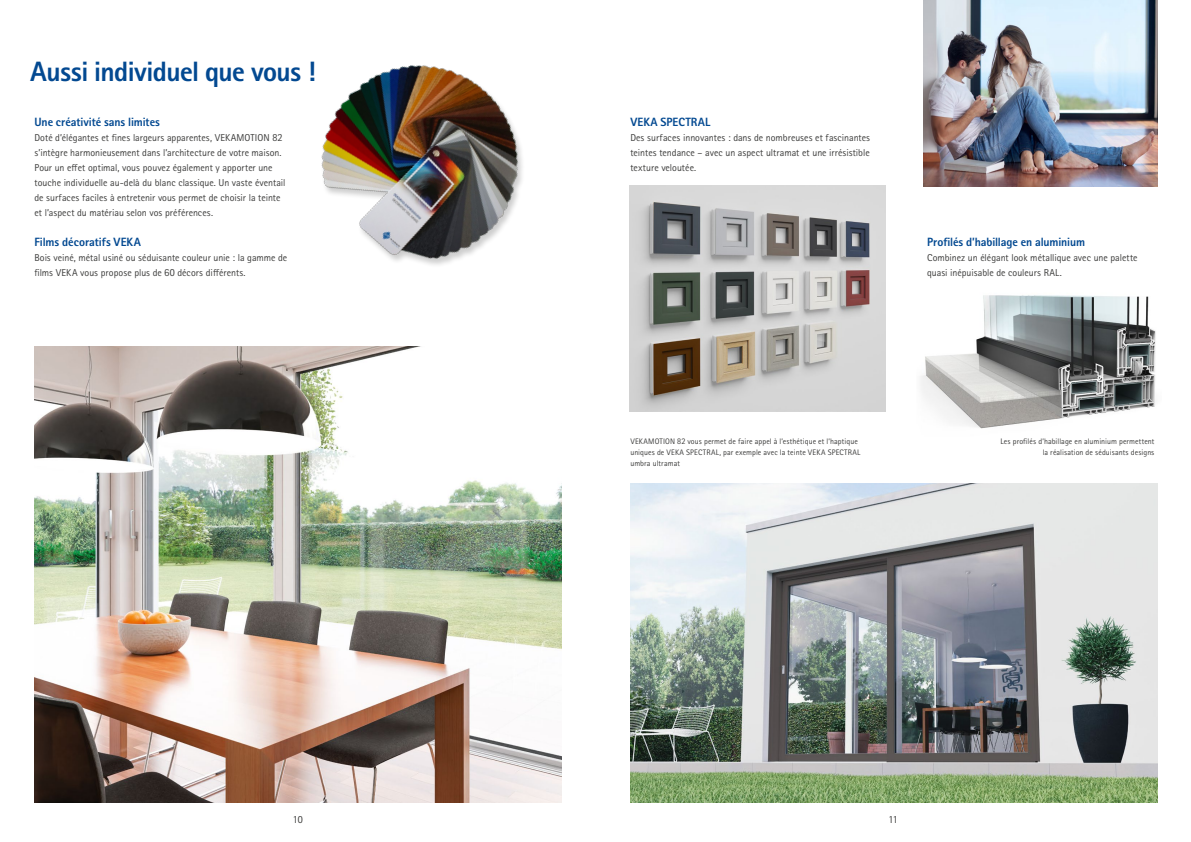
<style>
.page{position:relative;width:1191px;height:842px;background:#fff}
.page>*{position:absolute;margin:0;border:0;box-sizing:border-box;transform-origin:0 0}
.t1{font:700 28px "Rotis II Sans Pro";letter-spacing:-.02em;color:#034991}
.t2{font:700 12px "Rotis II Sans Pro";letter-spacing:-.005em;color:#034991}
.t3{font:10px/15px "Rotis II Sans Pro";color:#3c3c3b}
.t4{font:8px/11px "Rotis II Sans Pro";letter-spacing:.01em;color:#3c3c3b}
</style>
<div class="page">
<img style="left:629px;top:186px;width:256px;height:225px">
<img style="left:630px;top:484px;width:527px;height:318px">
<img style="left:924px;top:0;width:233px;height:186px">
<img style="left:921px;top:295px;width:235px;height:134px">
<img style="left:34px;top:347px;width:527px;height:455px">
<img style="left:321px;top:65px;width:201px;height:200px">
<h1 class="t1" style="left:30px;top:56px;width:287px">Aussi individuel que vous !</h1>
<p class="t2" style="left:34px;top:115px;width:127px">Une créativité sans limites</p>
<p class="t3" style="left:34px;top:130px;width:252px">Doté d’élégantes et fines largeurs apparentes, VEKAMOTION 82 s’intègre harmonieusement dans l’architecture de votre maison.<br>Pour un effet optimal, vous pouvez également y apporter une touche individuelle au-delà du blanc classique. Un vaste éventail de surfaces faciles à entretenir vous permet de choisir la teinte et l’aspect du matériau selon vos préférences.</p>
<p class="t2" style="left:34px;top:235px;width:108px">Films décoratifs VEKA</p>
<p class="t3" style="left:34px;top:250px;width:254px">Bois veiné, métal usiné ou séduisante couleur unie : la gamme de films VEKA vous propose plus de 60 décors différents.</p>
<p class="t2" style="left:630px;top:115px;width:82px">VEKA SPECTRAL</p>
<p class="t3" style="left:630px;top:130px;width:241px;text-align:justify">Des surfaces innovantes : dans de nombreuses et fascinantes teintes tendance – avec un aspect ultramat et une irrésistible texture veloutée.</p>
<p class="t2" style="left:927px;top:235px;width:159px">Profilés d’habillage en aluminium</p>
<p class="t3" style="left:927px;top:250px;width:212px">Combinez un élégant look métallique avec une palette quasi inépuisable de couleurs RAL.</p>
<p class="t4" style="left:630px;top:436px;width:232px">VEKAMOTION 82 vous permet de faire appel à l’esthétique et l’haptique uniques de VEKA SPECTRAL, par exemple avec la teinte VEKA SPECTRAL umbra ultramat</p>
<p class="t4" style="left:1000px;top:436px;width:156px;text-align:right">Les profilés d’habillage en aluminium permettent la réalisation de séduisants designs</p>
<p class="t3" style="left:293px;top:812px;width:11px">10</p>
<p class="t3" style="left:888px;top:812px;width:11px">11</p>
</div>
